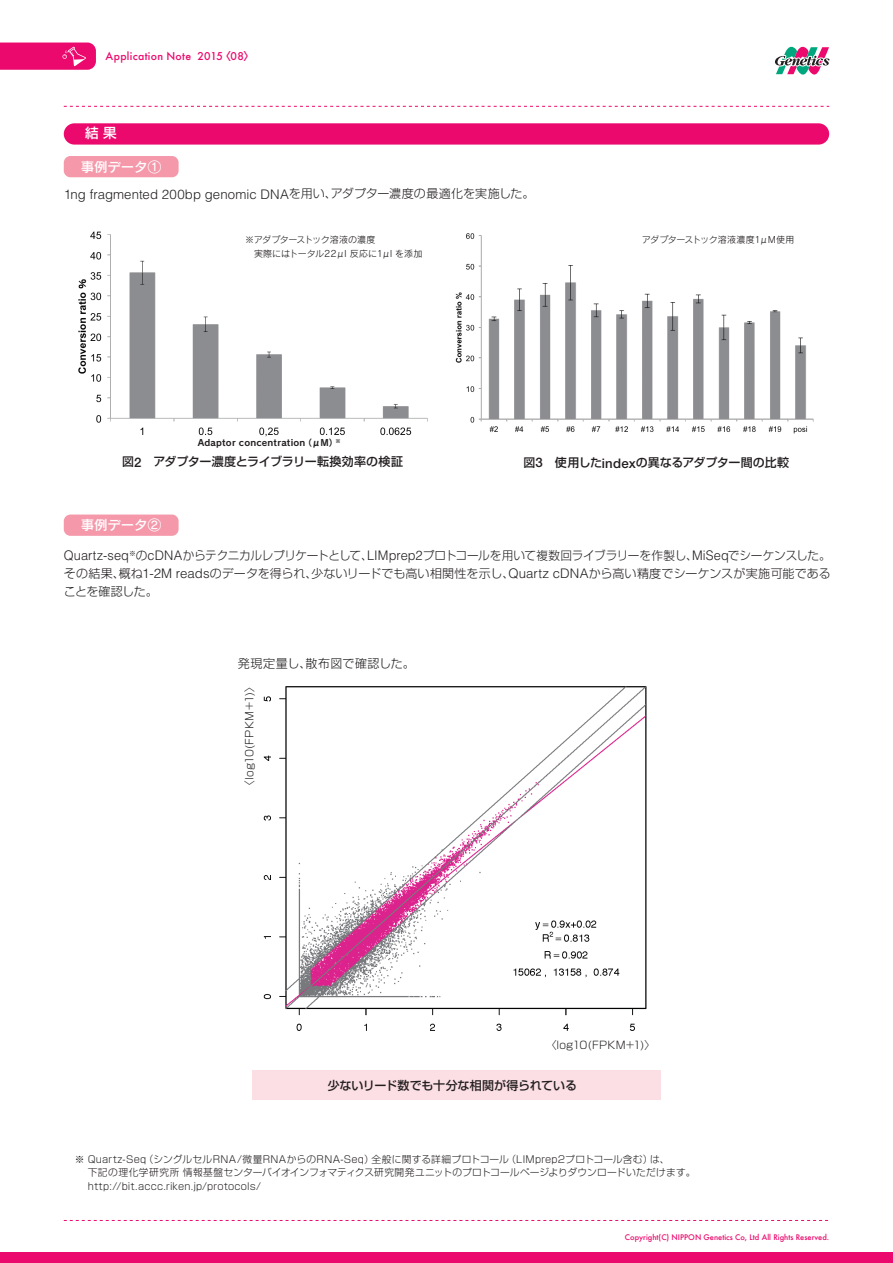
<style>
.page{position:relative;width:893px;height:1263px;background:#fff}
.page>*{position:absolute;margin:0;border:0;box-sizing:border-box;transform-origin:0 0}
.t1{font:13.5px "Rodin CID DB";letter-spacing:-.01em;color:#fff}
.t2{font:500 13.5px "Shin Go Pro";color:#fff}
.t3{font:300 13.2px "Helvetica";letter-spacing:.005em;color:#231f20}
.t4{font:300 12px/18px "Shin Go Pro";letter-spacing:.01em;color:#231f20;text-align:justify}
.t5{font:500 12px "Shin Go Pro";letter-spacing:-.01em;color:#231f20}
.t6{font:300 12px "Shin Go Pro";letter-spacing:.035em;color:#231f20}
.t7{font:300 10.5px "Shin Go Pro";letter-spacing:.02em;color:#231f20}
.t8{font:500 10.5px "Futura";letter-spacing:.03em;color:#ec096d}
.t9{font:300 9.75px/13.5px "Shin Go Pro";letter-spacing:.02em;color:#231f20}
.t10{font:9px/13.5px "Rodin CID M";letter-spacing:-.035em;color:#231f20}
.t11{font:9px "Rodin CID B";letter-spacing:.025em;color:#231f20}
.t12{font:500 7.5px "Futura";color:#ec096d}
.s1{font-family:"Shin Go Pro"}
.s2{font-family:"Shin Go Pro";font-size:12px}
.s3{font-family:"Helvetica Neue";font-size:13.2px}
.s4{font-family:"Helvetica";font-size:13.2px}
</style>
<div class="page">
<svg style="left:64px;top:1220px;width:765px;height:1px"></svg>
<div style="left:0;top:1252px;width:893px;height:11px;background:#ec096d"></div>
<svg style="left:64px;top:106px;width:765px;height:1px"></svg>
<svg style="left:0;top:43px;width:96px;height:27px;background:#ec1674"></svg>
<svg style="left:775px;top:46px;width:55px;height:29px"></svg>
<div style="left:64px;top:156px;width:115px;height:21px;background:#f598aa;border-radius:7px"></div>
<div style="left:64px;top:123px;width:765px;height:22px;background:#ec096d;border-radius:11px"></div>
<img style="left:455px;top:233px;width:359px;height:201px">
<div style="left:64px;top:514px;width:115px;height:22px;background:#f598aa;border-radius:7px"></div>
<img style="left:78px;top:231px;width:350px;height:206px">
<img style="left:263px;top:686px;width:384px;height:345px">
<div style="left:252px;top:1070px;width:409px;height:30px;background:#fbdfe4"></div>
<p class="t8" style="left:106px;top:49px;width:150px">Application Note 2015<span class="s1">〈</span>08<span class="s1">〉</span></p>
<h1 class="t2" style="left:85px;top:122px;width:33px">結 果</h1>
<h1 class="t1" style="left:81px;top:158px;width:82px">事例データ①</h1>
<h2 class="t3" style="left:64px;top:186px;width:472px">1ng fragmented 200bp genomic DNA<span class="s2">を用い、アダプター濃度の最適化を実施した。</span></h2>
<p class="t10" style="left:245px;top:233px;width:179px">※アダプターストック溶液の濃度<br>　実際にはトータル22μl 反応に1μl を添加</p>
<p class="t10" style="left:642px;top:233px;width:154px">アダプターストック溶液濃度1μM使用</p>
<p class="t11" style="left:198px;top:436px;width:145px">Adaptor concentration（μM）<sup>※</sup></p>
<p class="t5" style="left:122px;top:452px;width:282px">図<span class="s3">2</span>　アダプター濃度とライブラリー転換効率の検証</p>
<p class="t5" style="left:523px;top:453px;width:267px">図<span class="s3">3</span>　使用した<span class="s3">index</span>の異なるアダプター間の比較</p>
<h1 class="t1" style="left:81px;top:516px;width:82px">事例データ②</h1>
<p class="t4" style="left:64px;top:544px;width:769px"><span class="s4">Quartz-seq</span><sup>※</sup>の<span class="s4">cDNA</span>からテクニカルレプリケートとして、<span class="s4">LIMprep2</span>プロトコールを用いて複数回ライブラリーを作製し、<span class="s4">MiSeq</span>でシーケンスした。その結果、概ね<span class="s4">1-2M reads</span>のデータを得られ、少ないリードでも高い相関性を示し、<span class="s4">Quartz cDNA</span>から高い精度でシーケンスが実施可能であることを確認した。</p>
<p class="t6" style="left:238px;top:654px;width:178px">発現定量し、散布図で確認した。</p>
<p class="t7" style="left:241px;top:790px;width:110px;rotate:-90deg">〈log10(FPKM+1)〉</p>
<p class="t7" style="left:546px;top:1036px;width:110px">〈log10(FPKM+1)〉</p>
<p class="t5" style="left:328px;top:1075px;width:251px">少ないリード数でも十分な相関が得られている</p>
<p class="t9" style="left:75px;top:1151px;width:622px">※ Quartz-Seq（シングルセルRNA/微量RNAからのRNA-Seq）全般に関する詳細プロトコール（LIMprep2プロトコール含む）は、<br>　 下記の理化学研究所 情報基盤センターバイオインフォマティクス研究開発ユニットのプロトコールページよりダウンロードいただけます。　 http://bit.accc.riken.jp/protocols/</p>
<p class="t12" style="left:625px;top:1232px;width:206px">Copyright(C) NIPPON Genetics Co, Ltd All Rights Reserved.</p>
</div>
